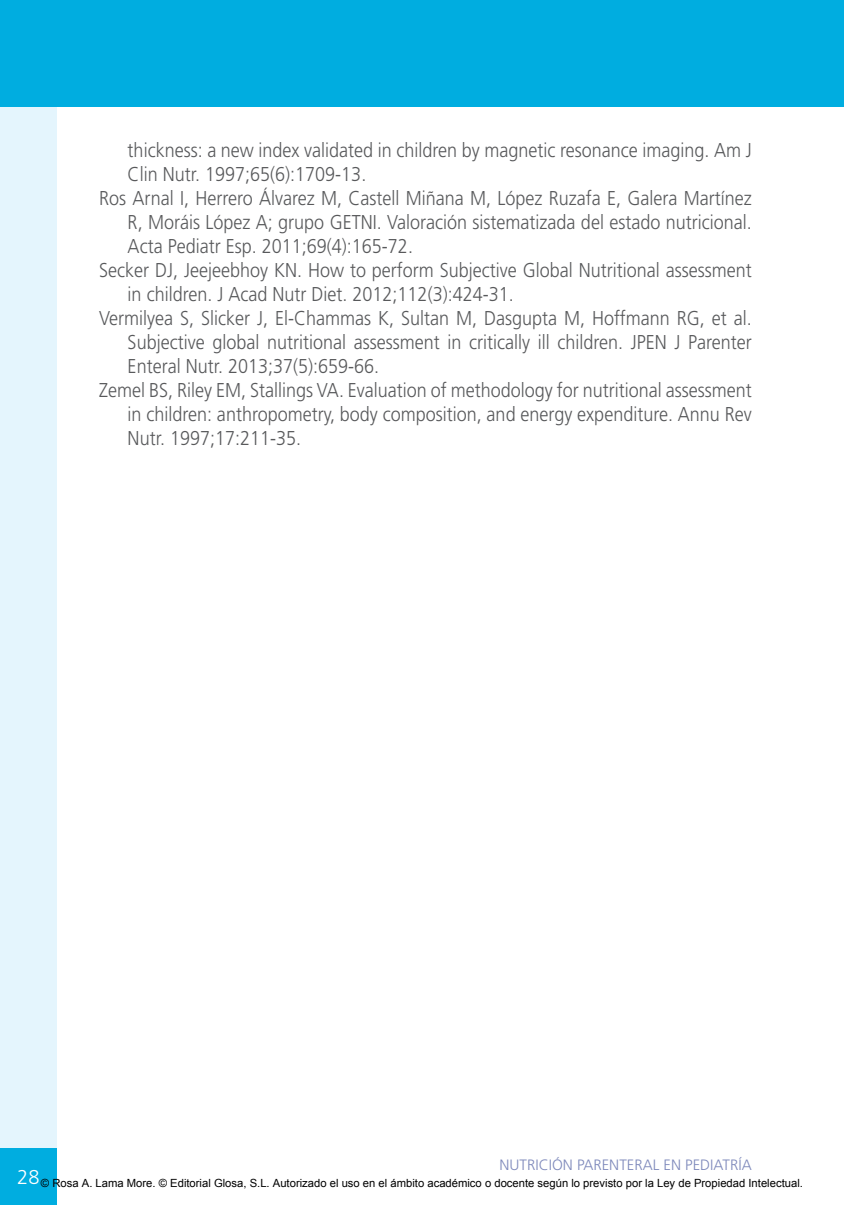
<style>
.page{position:relative;width:844px;height:1205px;background:#fff}
.page>*{position:absolute;margin:0;border:0;box-sizing:border-box;transform-origin:0 0}
.t1{font:300 20px "Frutiger";color:#58595b;scale:.9 1}
.t2{font:300 20px "Frutiger";color:#fff}
.t3{font:300 15px "Frutiger";color:#7e89bb}
.t4{font:11.25px "Arial";color:#000}
</style>
<div class="page">
<div style="left:0;top:0;width:57px;height:1205px;background:#e4f5fd"></div>
<div style="left:0;top:0;width:843px;height:106px;background:#00ade0"></div>
<div style="left:0;top:1148px;width:57px;height:57px;background:#00ade0"></div>
<p class="t1" style="left:128px;top:139px;width:694px">thickness: a new index validated in children by magnetic resonance imaging. Am J</p>
<p class="t1" style="left:128px;top:163px;width:266px">C lin Nutr. 1997;65(6):1709-13.</p>
<p class="t1" style="left:99px;top:187px;width:726px">Ros Arnal I, Herrero Álvarez M, Castell Miñana M, López Ruzafa E, Galera Martínez</p>
<p class="t1" style="left:128px;top:211px;width:249px">R, Moráis López A; grupo GETNI</p>
<p class="t1" style="left:376px;top:211px;width:418px">. Valoración sistematizada del estado nutricional.</p>
<p class="t1" style="left:128px;top:235px;width:318px">Acta Pediatr Esp. 2011;69(4):165-72.</p>
<p class="t1" style="left:99px;top:259px;width:726px">Secker DJ, Jeejeebhoy KN. How to perform Subjective Global Nutritional assessment</p>
<p class="t1" style="left:128px;top:283px;width:430px">in children. J Acad Nutr Diet. 2012;112(3):424-31.</p>
<p class="t1" style="left:99px;top:307px;width:726px">Vermilyea S, Slicker J, El-Chammas K, Sultan M, Dasgupta M, Hoffmann RG, et al.</p>
<p class="t1" style="left:128px;top:331px;width:577px">Subjective global nutritional assessment in critically ill children. JPEN</p>
<p class="t1" style="left:674px;top:331px;width:87px">J Parenter</p>
<p class="t1" style="left:128px;top:355px;width:281px">Enteral Nutr. 2013;37(5):659-66.</p>
<p class="t1" style="left:99px;top:379px;width:726px">Zemel BS, Riley EM, Stallings VA. Evaluation of methodology for nutritional assessment</p>
<p class="t1" style="left:128px;top:403px;width:694px">in children: anthropometry, body composition, and energy expenditure. Annu Rev</p>
<p class="t1" style="left:128px;top:427px;width:194px">Nutr. 1997;17:211-35.</p>
<p class="t3" style="left:499px;top:1156px;width:254px">nutrición parenteral en pediatría</p>
<p class="t2" style="left:17px;top:1166px;width:24px">28</p>
<p class="t4" style="left:41px;top:1175px;width:763px">© Rosa A. Lama More. © Editorial Glosa, S.L. Autorizado el uso en el ámbito académico o docente según lo previsto por la Ley de Propiedad Intelectual.</p>
</div>
